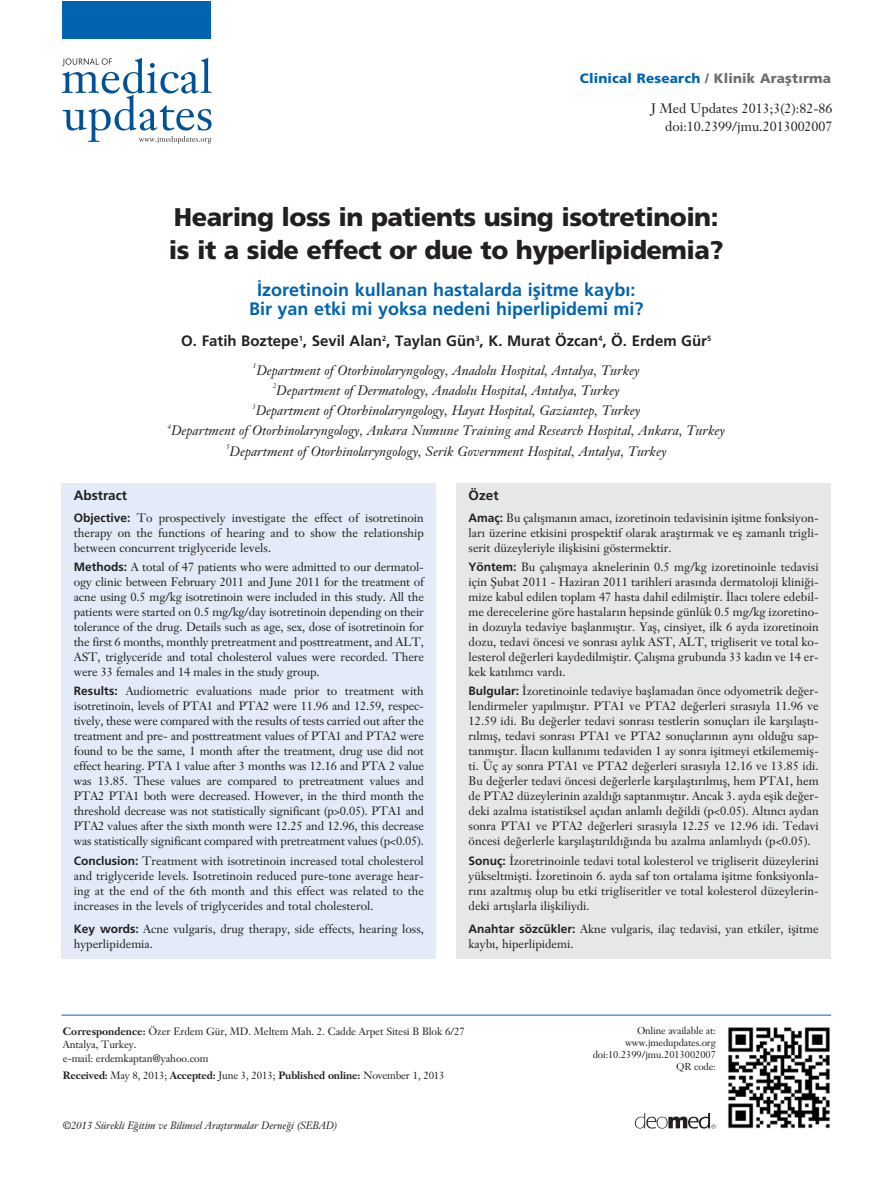
<style>
.page{position:relative;width:893px;height:1191px;background:#fff}
.page>*{position:absolute;margin:0;border:0;box-sizing:border-box;transform-origin:0 0}
.t1{font:900 25.5px/33px "Frutiger";letter-spacing:-.02em;color:#231f20}
.t2{font:700 18px/19.5px "Frutiger";color:#0064b1;text-align:center}
.t3{font:700 15px "Frutiger";color:#231f20}
.t4{font:italic 13.5px "Janson Text";color:#231f20}
.t5{font:13.5px/17.4px "Janson Text";color:#231f20;text-align:right}
.t6{font:900 13.5px "Frutiger";letter-spacing:.01em;color:#6d6e70}
.t7{font:700 13.5px "Frutiger";color:#231f20}
.t8{font:12px/15px "Janson Text";color:#231f20;text-align:justify}
.t9{font:10.5px/13.5px "Janson Text";letter-spacing:-.01em;color:#231f20}
.t10{font:italic 10.5px "Janson Text";letter-spacing:-.01em;color:#231f20}
.t11{font:10.05px/12px "Janson Text";letter-spacing:-.015em;color:#231f20;text-align:right}
.t12{font:italic 6.75px "Janson Text";color:#231f20}
.s1{color:#0064b1}
.s2{font-family:"Frutiger";font-weight:700}
.s3{font-weight:700}
</style>
<div class="page">
<div style="left:456px;top:483px;width:375px;height:476px;background:#e6e7e8"></div>
<div style="left:61px;top:483px;width:375px;height:476px;background:#e2ebf7"></div>
<svg style="left:635px;top:1113px;width:81px;height:15px"></svg>
<hr style="left:61px;top:1014px;width:770px;height:1px;background:#0064b1">
<img style="left:728px;top:1027px;width:102px;height:102px">
<svg style="left:62px;top:58px;width:150px;height:86px"></svg>
<div style="left:62px;top:1px;width:149px;height:37px;background:#0064b1"></div>
<p class="t6" style="left:580px;top:73px;width:253px"><span class="s1">Clinical Research</span> / Klinik Araflt›rma</p>
<p class="t5" style="left:651px;top:101px;width:183px">J Med Updates 2013;3(2):82-86 doi:10.2399/jmu.2013002007</p>
<h1 class="t1" style="left:169px;top:203px;width:556px">Hearing loss in patients using isotretinoin: is it a side effect or due to hyperlipidemia?</h1>
<h2 class="t2" style="left:249px;top:281px;width:396px">‹zoretinoin kullanan hastalarda iflitme kayb›:<br>Bir yan etki mi yoksa nedeni hiperlipidemi mi?</h2>
<p class="t3" style="left:181px;top:335px;width:532px">O. Fatih Boztepe<sup>1</sup>, Sevil Alan<sup>2</sup>, Taylan Gün<sup>3</sup>, K. Murat Özcan<sup>4</sup>, Ö. Erdem Gür<sup>5</sup></p>
<p class="t12" style="left:253px;top:363px;width:5px">1</p>
<p class="t4" style="left:256px;top:365px;width:385px">Department of Otorhinolaryngology, Anadolu Hospital, Antalya, Turkey</p>
<p class="t12" style="left:273px;top:383px;width:5px">2</p>
<p class="t4" style="left:276px;top:385px;width:345px">Department of Dermatology, Anadolu Hospital, Antalya, Turkey</p>
<p class="t12" style="left:252px;top:404px;width:5px">3</p>
<p class="t4" style="left:256px;top:405px;width:386px">Department of Otorhinolaryngology, Hayat Hospital, Gaziantep, Turkey</p>
<p class="t12" style="left:168px;top:424px;width:5px">4</p>
<p class="t4" style="left:171px;top:425px;width:555px">Department of Otorhinolaryngology, Ankara Numune Training and Research Hospital, Ankara, Turkey</p>
<p class="t12" style="left:226px;top:444px;width:5px">5</p>
<p class="t4" style="left:230px;top:446px;width:439px">Department of Otorhinolaryngology, Serik Government Hospital, Antalya, Turkey</p>
<p class="t7" style="left:469px;top:490px;width:32px">Özet</p>
<p class="t8" style="left:469px;top:511px;width:352px"><span class="s2">Amaç:</span> Bu çal›flman›n amac›, izoretinoin tedavisinin iflitme fonksiyon&shy;lar› üzerine etkisini prospektif olarak araflt›rmak ve efl zamanl› trigli&shy;serit düzeyleriyle iliflkisini göstermektir.</p>
<p class="t8" style="left:469px;top:561px;width:352px"><span class="s2">Yöntem:</span> Bu çal›flmaya aknelerinin 0.5 mg/kg izoretinoinle tedavisi için fiubat 2011 - Haziran 2011 tarihleri aras›nda dermatoloji klini¤i&shy;mize kabul edilen toplam 47 hasta dahil edilmifltir. ‹lac› tolere edebil&shy;me derecelerine göre hastalar›n hepsinde günlük 0.5 mg/kg izoretino&shy;in dozuyla tedaviye bafllanm›flt›r. Yafl, cinsiyet, ilk 6 ayda izoretinoin dozu, tedavi öncesi ve sonras› ayl›k AST, ALT, trigliserit ve total ko&shy;lesterol de¤erleri kaydedilmifltir. Çal›flma grubunda 33 kad›n ve 14 er&shy;kek kat›l›mc› vard›.</p>
<p class="t8" style="left:469px;top:685px;width:352px"><span class="s2">Bulgular:</span> ‹zoretinoinle tedaviye bafllamadan önce odyometrik de¤er&shy;lendirmeler yap›lm›flt›r. PTA1 ve PTA2 de¤erleri s›ras›yla 11.96 ve 12.59 idi. Bu de¤erler tedavi sonras› testlerin sonuçlar› ile karfl›laflt›- r›lm›fl, tedavi sonras› PTA1 ve PTA2 sonuçlar›n›n ayn› oldu¤u sap&shy;tanm›flt›r. ‹lac›n kullan›m› tedaviden 1 ay sonra iflitmeyi etkilememifl&shy;ti. Üç ay sonra PTA1 ve PTA2 de¤erleri s›ras›yla 12.16 ve 13.85 idi.<br>Bu de¤erler tedavi öncesi de¤erlerle karfl›laflt›r›lm›fl, hem PTA1, hem de PTA2 düzeylerinin azald›¤› saptanm›flt›r. Ancak 3. ayda eflik de¤er&shy;deki azalma istatistiksel aç›dan anlaml› de¤ildi (p&lt;0.05). Alt›nc› aydan sonra PTA1 ve PTA2 de¤erleri s›ras›yla 12.25 ve 12.96 idi. Tedavi öncesi de¤erlerle karfl›laflt›r›ld›¤›nda bu azalma anlaml›yd› (p&lt;0.05).</p>
<p class="t8" style="left:469px;top:854px;width:352px"><span class="s2">Sonuç:</span> ‹zoretrinoinle tedavi total kolesterol ve trigliserit düzeylerini yükseltmiflti. ‹zoretinoin 6. ayda saf ton ortalama iflitme fonksiyonla&shy;r›n› azaltm›fl olup bu etki trigliseritler ve total kolesterol düzeylerin&shy;deki art›fllarla iliflkiliydi.</p>
<p class="t8" style="left:469px;top:923px;width:352px"><span class="s2">Anahtar sözcükler:</span> Akne vulgaris, ilaç tedavisi, yan etkiler, iflitme kayb›, hiperlipidemi.</p>
<p class="t7" style="left:74px;top:490px;width:55px">Abstract</p>
<p class="t8" style="left:74px;top:511px;width:352px"><span class="s2">Objective:</span> To prospectively investigate the effect of isotretinoin therapy on the functions of hearing and to show the relationship between concurrent triglyceride levels.</p>
<p class="t8" style="left:74px;top:561px;width:352px"><span class="s2">Methods:</span> A total of 47 patients who were admitted to our dermatol&shy;ogy clinic between February 2011 and June 2011 for the treatment of acne using 0.5 mg/kg isotretinoin were included in this study. All the patients were started on 0.5 mg/kg/day isotretinoin depending on their tolerance of the drug. Details such as age, sex, dose of isotretinoin for the first 6 months, monthly pretreatment and posttreatment, and ALT, AST, triglyceride and total cholesterol values were recorded. There were 33 females and 14 males in the study group.</p>
<p class="t8" style="left:74px;top:685px;width:352px"><span class="s2">Results:</span> Audiometric evaluations made prior to treatment with isotretinoin, levels of PTA1 and PTA2 were 11.96 and 12.59, respec&shy;tively, these were compared with the results of tests carried out after the treatment and pre- and posttreatment values of PTA1 and PTA2 were found to be the same, 1 month after the treatment, drug use did not effect hearing. PTA 1 value after 3 months was 12.16 and PTA 2 value was 13.85. These values are compared to pretreatment values and PTA2 PTA1 both were decreased. However, in the third month the threshold decrease was not statistically significant (p&gt;0.05). PTA1 and PTA2 values after the sixth month were 12.25 and 12.96, this decrease was statistically significant compared with pretreatment values (p&lt;0.05).</p>
<p class="t8" style="left:74px;top:854px;width:352px"><span class="s2">Conclusion:</span> Treatment with isotretinoin increased total cholesterol and triglyceride levels. Isotretinoin reduced pure-tone average hear&shy;ing at the end of the 6th month and this effect was related to the increases in the levels of triglycerides and total cholesterol.</p>
<p class="t8" style="left:74px;top:923px;width:352px"><span class="s2">Key words:</span> Acne vulgaris, drug therapy, side effects, hearing loss, hyperlipidemia.</p>
<p class="t9" style="left:63px;top:1025px;width:404px"><span class="s3">Correspondence:</span> Özer Erdem Gür, MD. Meltem Mah. 2. Cadde Arpet Sitesi B Blok 6/27<br>Antalya, Turkey.<br>e-mail: erdemkaptan@yahoo.com</p>
<p class="t9" style="left:63px;top:1070px;width:383px"><span class="s3">Received:</span> May 8, 2013; <span class="s3">Accepted:</span> June 3, 2013; <span class="s3">Published online:</span> November 1, 2013</p>
<p class="t10" style="left:63px;top:1121px;width:276px">©2013 Sürekli E¤itim ve Bilimsel Araflt›rmalar Derne¤i (SEBAD)</p>
<p class="t11" style="left:593px;top:1025px;width:125px">Online available at: www.jmedupdates.org doi:10.2399/jmu.2013002007<br>QR code:</p>
</div>
